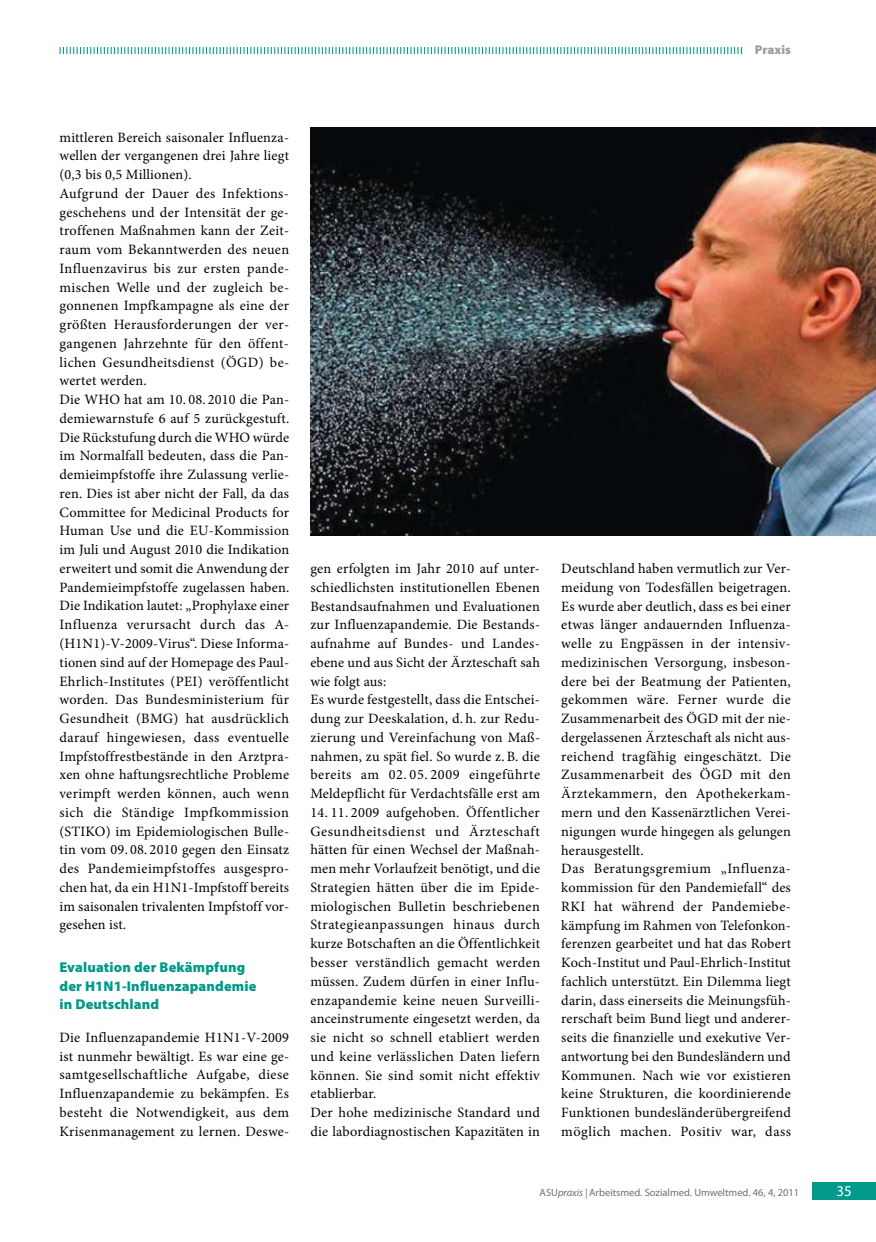
<style>
.page{position:relative;width:876px;height:1242px;background:#fff}
.page>*{position:absolute;margin:0;border:0;box-sizing:border-box;transform-origin:0 0}
.t1{font:15px "Myriad Pro";color:#fff}
.t2{font:14.25px/18.8px "Minion Pro";letter-spacing:.015em;color:#000}
.t3{font:900 14.25px/18.8px "Myriad Pro";letter-spacing:.01em;color:#00998a}
.t4{font:900 12.75px "Myriad Pro";color:#9c9c9c}
.t5{font:10.5px "Myriad Pro";color:#6f6f6e}
.s1{font-style:italic}
</style>
<div class="page">
<div style="left:812px;top:1182px;width:64px;height:17px;background:#00998a"></div>
<svg style="left:60px;top:47px;width:682px;height:7px"></svg>
<img style="left:310px;top:128px;width:566px;height:407px">
<p class="t4" style="left:755px;top:41px;width:37px">Praxis</p>
<p class="t2" style="left:60px;top:128px;width:231px">mittleren Bereich saisonaler Influenza&shy;wellen der vergangenen drei Jahre liegt (0,3 bis 0,5 Millionen).<br>Aufgrund der Dauer des Infektions&shy;geschehens und der Intensität der ge&shy;troffenen Maßnahmen kann der Zeit&shy;raum vom Bekanntwerden des neuen Influenzavirus bis zur ersten pande&shy;mischen Welle und der zugleich be&shy;gonnenen Impfkampagne als eine der größten Herausforderungen der ver&shy;gangenen Jahrzehnte für den öffent&shy;lichen Gesundheitsdienst (ÖGD) be&shy;wertet werden.<br>Die WHO hat am 10. 08. 2010 die Pan&shy;demiewarnstufe 6 auf 5 zurückgestuft.<br>Die Rückstufung durch die WHO würde im Normalfall bedeuten, dass die Pan&shy;demieimpfstoffe ihre Zulassung verlie&shy;ren. Dies ist aber nicht der Fall, da das Committee for Medicinal Products for Human Use und die EU-Kommission im Juli und August 2010 die Indikation erweitert und somit die Anwendung der Pandemieimpfstoffe zugelassen haben.<br>Die Indikation lautet: „Prophylaxe einer Influenza verursacht durch das A-(H1N1)-V-2009-Virus“. Diese Informa&shy;tionen sind auf der Homepage des Paul-Ehrlich-Institutes (PEI) veröffentlicht worden. Das Bundesministerium für Gesundheit (BMG) hat ausdrücklich darauf hingewiesen, dass eventuelle Impfstoffrestbestände in den Arztpra&shy;xen ohne haftungsrechtliche Probleme verimpft werden können, auch wenn sich die Ständige Impfkommission (STIKO) im Epidemiologischen Bulle&shy;tin vom 09. 08. 2010 gegen den Einsatz des Pandemieimpfstoffes ausgespro&shy;chen hat, da ein H1N1-Impfstoff bereits im saisonalen trivalenten Impfstoff vor&shy;gesehen ist.</p>
<p class="t3" style="left:60px;top:957px;width:198px">Evaluation der Bekämpfung der H1N1-Influenzapandemie in Deutschland</p>
<p class="t2" style="left:60px;top:1028px;width:231px;text-align:justify">Die Influenzapandemie H1N1-V-2009 ist nunmehr bewältigt. Es war eine ge&shy;samtgesellschaftliche Aufgabe, diese Influenzapandemie zu bekämpfen. Es besteht die Notwendigkeit, aus dem Krisenmanagement zu lernen. Deswe-</p>
<p class="t2" style="left:310px;top:559px;width:231px">gen erfolgten im Jahr 2010 auf unter&shy;schiedlichsten institutionellen Ebenen Bestandsaufnahmen und Evaluationen zur Influenzapandemie. Die Bestands&shy;aufnahme auf Bundes- und Landes&shy;ebene und aus Sicht der Ärzteschaft sah wie folgt aus:<br>Es wurde festgestellt, dass die Entschei&shy;dung zur Deeskalation, d. h. zur Redu&shy;zierung und Vereinfachung von Maß&shy;nahmen, zu spät fiel. So wurde z. B. die bereits am 02. 05. 2009 eingeführte Meldepflicht für Verdachtsfälle erst am</p>
<p class="t2" style="left:310px;top:803px;width:231px">14. 11. 2009 aufgehoben. Öffentlicher Gesundheitsdienst und Ärzteschaft hätten für einen Wechsel der Maßnah&shy;men mehr Vorlaufzeit benötigt, und die Strategien hätten über die im Epide&shy;miologischen Bulletin beschriebenen Strategieanpassungen hinaus durch kurze Botschaften an die Öffentlichkeit besser verständlich gemacht werden müssen. Zudem dürfen in einer Influ&shy;enzapandemie keine neuen Surveilli&shy;anceinstrumente eingesetzt werden, da sie nicht so schnell etabliert werden und keine verlässlichen Daten liefern können. Sie sind somit nicht effektiv etablierbar.<br>Der hohe medizinische Standard und die labordiagnostischen Kapazitäten in</p>
<p class="t2" style="left:561px;top:559px;width:231px">Deutschland haben vermutlich zur Ver&shy;meidung von Todesfällen beigetragen.<br>Es wurde aber deutlich, dass es bei einer etwas länger andauernden Influenza&shy;welle zu Engpässen in der intensiv&shy;medizinischen Versorgung, insbeson&shy;dere bei der Beatmung der Patienten, gekommen wäre. Ferner wurde die Zusammenarbeit des ÖGD mit der nie&shy;dergelassenen Ärzteschaft als nicht aus&shy;reichend tragfähig eingeschätzt. Die Zusammenarbeit des ÖGD mit den Ärztekammern, den Apothekerkam&shy;mern und den Kassenärztlichen Verei&shy;nigungen wurde hingegen als gelungen herausgestellt.<br>Das Beratungsgremium „Influenza&shy;kommission für den Pandemiefall“ des RKI hat während der Pandemiebe&shy;kämpfung im Rahmen von Telefonkon&shy;ferenzen gearbeitet und hat das Robert Koch-Institut und Paul-Ehrlich-Institut fachlich unterstützt. Ein Dilemma liegt darin, dass einerseits die Meinungsfüh&shy;rerschaft beim Bund liegt und anderer&shy;seits die finanzielle und exekutive Ver&shy;antwortung bei den Bundesländern und Kommunen. Nach wie vor existieren keine Strukturen, die koordinierende Funktionen bundesländerübergreifend möglich machen. Positiv war, dass</p>
<p class="t5" style="left:540px;top:1186px;width:261px">ASU<span class="s1">praxis |</span> Arbeitsmed. Sozialmed. Umweltmed. 46, 4, 2011</p>
<p class="t1" style="left:836px;top:1181px;width:17px">35</p>
</div>
